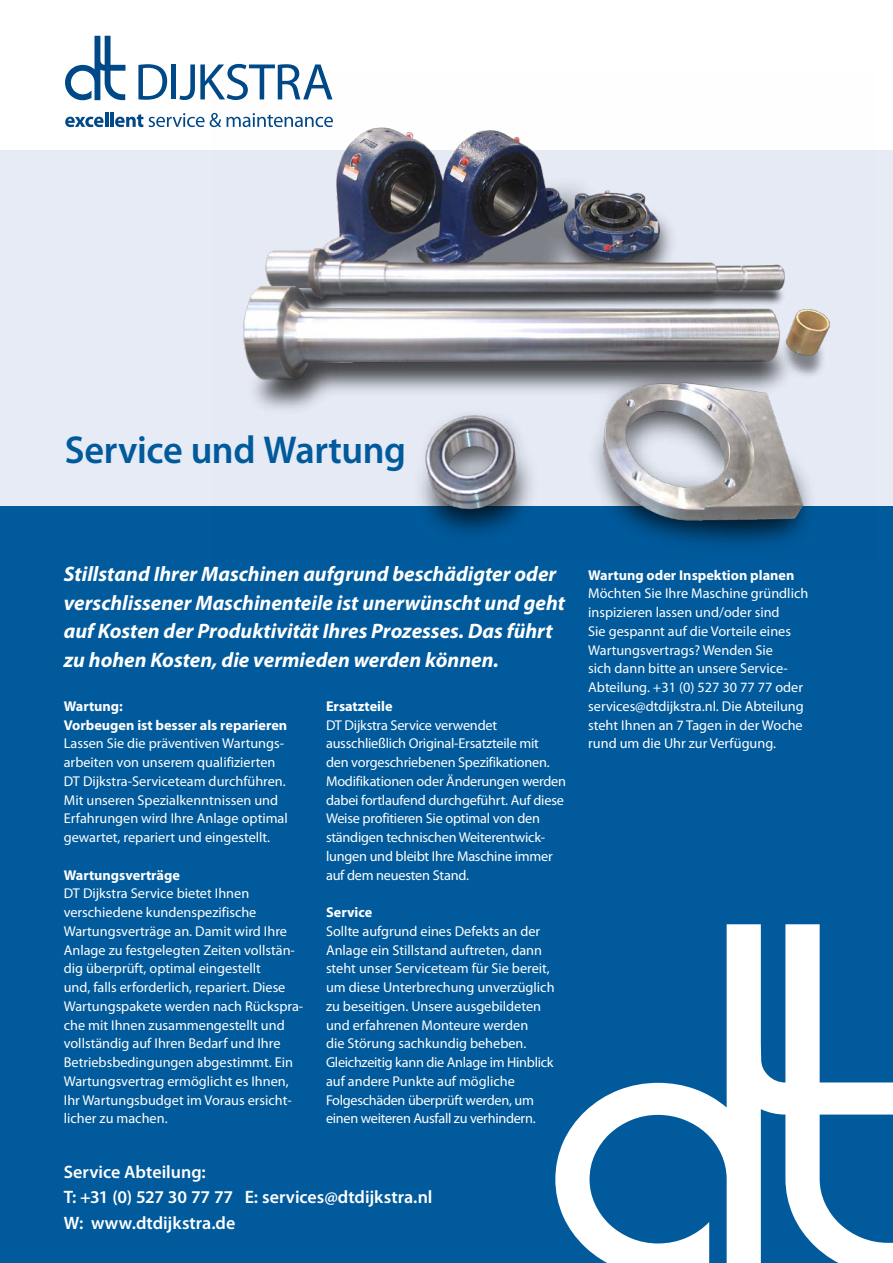
<style>
.page{position:relative;width:893px;height:1263px;background:#fff}
.page>*{position:absolute;margin:0;border:0;box-sizing:border-box;transform-origin:0 0}
.CHAPPEAU{font:600 39px "Myriad Pro";letter-spacing:-.01em;color:#005a9c}
.t1{font:italic 700 21px/28.5px "Myriad Pro";color:#fff}
.t2{font:600 18px "Myriad Pro";color:#fff}
.Body_Diap{font:14.25px/18.8px "Myriad Pro";color:#fff}
.SUBJES{font:700 14.25px/18.8px "Myriad Pro";color:#fff}
</style>
<div class="page">
<div style="left:0;top:151px;width:893px;height:1112px;background:#005a9c"></div>
<svg style="left:555px;top:924px;width:338px;height:339px"></svg>
<svg style="left:65px;top:36px;width:60px;height:64px"></svg>
<svg style="left:138px;top:64px;width:29px;height:36px"></svg>
<hr style="left:171px;top:64px;width:4px;height:35px;background:#004988">
<svg style="left:180px;top:64px;width:143px;height:36px"></svg>
<svg style="left:65px;top:117px;width:39px;height:10px"></svg>
<hr style="left:105px;top:112px;width:3px;height:15px;background:#004988">
<hr style="left:110px;top:112px;width:3px;height:15px;background:#004988">
<svg style="left:115px;top:114px;width:28px;height:13px"></svg>
<svg style="left:149px;top:113px;width:64px;height:14px"></svg>
<div style="left:0;top:151px;width:893px;height:355px;background:#e6ebf6"></div>
<img style="left:213px;top:71px;width:555px;height:474px">
<img style="left:213px;top:113px;width:662px;height:430px">
<p class="CHAPPEAU" style="left:65px;top:425px;width:343px">Service und Wartung</p>
<p class="t1" style="left:64px;top:559px;width:503px">Stillstand Ihrer Maschinen aufgrund beschädigter oder verschlissener Maschinenteile ist unerwünscht und geht auf Kosten der Produktivität Ihres Prozesses. Das führt zu hohen Kosten, die vermieden werden können.</p>
<p class="SUBJES" style="left:64px;top:696px;width:225px">Wartung:<br>Vorbeugen ist besser als reparieren</p>
<p class="Body_Diap" style="left:64px;top:734px;width:226px">Lassen Sie die präventiven Wartungs&shy;arbeiten von unserem qualifizierten DT Dijkstra-Serviceteam durchführen.<br>Mit unseren Spezialkenntnissen und Erfahrungen wird Ihre Anlage optimal gewartet, repariert und eingestellt.</p>
<p class="SUBJES" style="left:64px;top:865px;width:118px">Wartungsverträge</p>
<p class="Body_Diap" style="left:64px;top:884px;width:241px">DT Dijkstra Service bietet Ihnen verschiedene kundenspezifische Wartungsverträge an. Damit wird Ihre Anlage zu festgelegten Zeiten vollstän&shy;dig überprüft, optimal eingestellt<br>und, falls erforderlich, repariert. Diese Wartungspakete werden nach Rückspra&shy;che mit Ihnen zusammengestellt und vollständig auf Ihren Bedarf und Ihre Betriebsbedingungen abgestimmt. Ein Wartungsvertrag ermöglicht es Ihnen, Ihr Wartungsbudget im Voraus ersicht&shy;licher zu machen.</p>
<p class="SUBJES" style="left:326px;top:696px;width:68px">Ersatzteile</p>
<p class="Body_Diap" style="left:326px;top:715px;width:242px">DT Dijkstra Service verwendet ausschließlich Original-Ersatzteile mit<br>den vorgeschriebenen Spezifikationen.<br>Modifikationen oder Änderungen werden dabei fortlaufend durchgeführt. Auf diese Weise profitieren Sie optimal von den ständigen technischen Weiterentwick&shy;lungen und bleibt Ihre Maschine immer auf dem neuesten Stand.</p>
<p class="SUBJES" style="left:326px;top:902px;width:48px">Service</p>
<p class="Body_Diap" style="left:326px;top:921px;width:230px">Sollte aufgrund eines Defekts an der Anlage ein Stillstand auftreten, dann steht unser Serviceteam für Sie bereit, um diese Unterbrechung unverzüglich zu beseitigen. Unsere ausgebildeten und erfahrenen Monteure werden<br>die Störung sachkundig beheben.<br>Gleichzeitig kann die Anlage im Hinblick auf andere Punkte auf mögliche Folgeschäden überprüft werden, um einen weiteren Ausfall zu verhindern.</p>
<p class="t2" style="left:64px;top:1160px;width:143px">Service Abteilung:</p>
<p class="t2" style="left:64px;top:1186px;width:370px">T: +31 (0) 527 30 77 77 E: services@dtdijkstra.nl</p>
<p class="t2" style="left:64px;top:1211px;width:173px">W: www.dtdijkstra.de</p>
<p class="SUBJES" style="left:588px;top:565px;width:208px">Wartung oder Inspektion planen</p>
<p class="Body_Diap" style="left:588px;top:584px;width:222px">Möchten Sie Ihre Maschine gründlich inspizieren lassen und/oder sind<br>Sie gespannt auf die Vorteile eines Wartungsvertrags? Wenden Sie<br>sich dann bitte an unsere Service-Abteilung. +31 (0) 527 30 77 77 oder services@dtdijkstra.nl. Die Abteilung steht Ihnen an 7 Tagen in der Woche rund um die Uhr zur Verfügung.</p>
</div>
